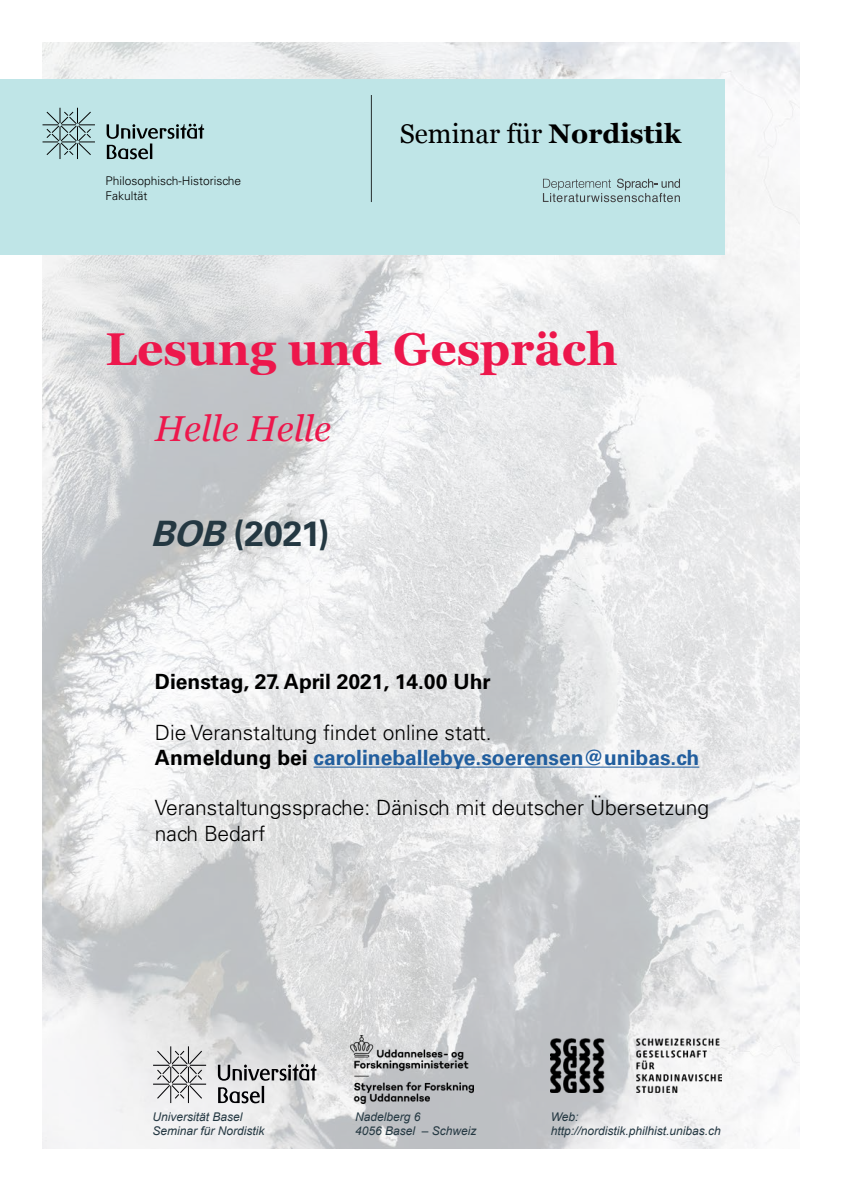
<style>
.page{position:relative;width:842px;height:1191px;background:#fff}
.page>*{position:absolute;margin:0;border:0;box-sizing:border-box;transform-origin:0 0}
.t1{font:700 46px "Georgia";color:#ed174c}
.t2{font:italic 36px "Georgia";color:#ed174c}
.t3{font:700 35px "Univers LT Std";color:#243842}
.t4{font:27px "Georgia";color:#000}
.t5{font:700 21px/25.2px "Univers LT Std";color:#215e9e}
.t6{font:300 21px/25.2px "Univers LT Std";color:#000}
.t7{font:700 21px "Univers LT Std";color:#000}
.t8{font:italic 12px/14.4px "Arial";color:#243842}
.t9{font:300 12px/14.4px "Univers LT Std";color:#000}
.s1{font-weight:700}
.s2{font-style:italic}
.s3{font-weight:300;color:#000}
.s4{color:#000}
</style>
<div class="page">
<img style="left:43px;top:43px;width:756px;height:1105px">
<div style="left:0;top:79px;width:724px;height:176px;background:#bfe5e7"></div>
<svg style="left:107px;top:124px;width:97px;height:35px"></svg>
<svg style="left:43px;top:108px;width:52px;height:51px"></svg>
<svg style="left:543px;top:179px;width:137px;height:23px"></svg>
<hr style="left:371px;top:95px;width:1px;height:107px;background:#000">
<img style="left:551px;top:1038px;width:171px;height:54px">
<svg style="left:218px;top:1064px;width:98px;height:39px;background:#b0b0b1"></svg>
<svg style="left:153px;top:1046px;width:53px;height:57px"></svg>
<img style="left:351px;top:1035px;width:122px;height:68px">
<hr style="left:314px;top:766px;width:385px;height:1px;background:#215e9e">
<p class="t9" style="left:106px;top:174px;width:137px">Philosophisch-Historische<br>Fakultät</p>
<h3 class="t4" style="left:400px;top:114px;width:283px">Seminar für <span class="s1">Nordistik</span></h3>
<h1 class="t1" style="left:106px;top:314px;width:513px">Lesung und Gespräch</h1>
<h2 class="t2" style="left:155px;top:403px;width:178px">Helle Helle</h2>
<h3 class="t3" style="left:151px;top:513px;width:180px"><span class="s2">BOB</span> (2021)</h3>
<h3 class="t7" style="left:155px;top:669px;width:337px">Dienstag, 27. April 2021, 14.00 Uhr</h3>
<h3 class="t5" style="left:155px;top:720px;width:546px"><span class="s3">Die Veranstaltung findet online statt.<br></span><span class="s4">Anmeldung bei</span> carolineballebye.soerensen@unibas.ch</h3>
<h3 class="t6" style="left:155px;top:795px;width:556px">Veranstaltungssprache: Dänisch mit deutscher Übersetzung nach Bedarf</h3>
<p class="t8" style="left:152px;top:1109px;width:114px">Universität Basel<br>Seminar für Nordistik</p>
<p class="t8" style="left:355px;top:1109px;width:123px">Nadelberg 6<br>4056 Basel – Schweiz</p>
<p class="t8" style="left:551px;top:1109px;width:172px">Web: http://nordistik.philhist.unibas.ch</p>
</div>
